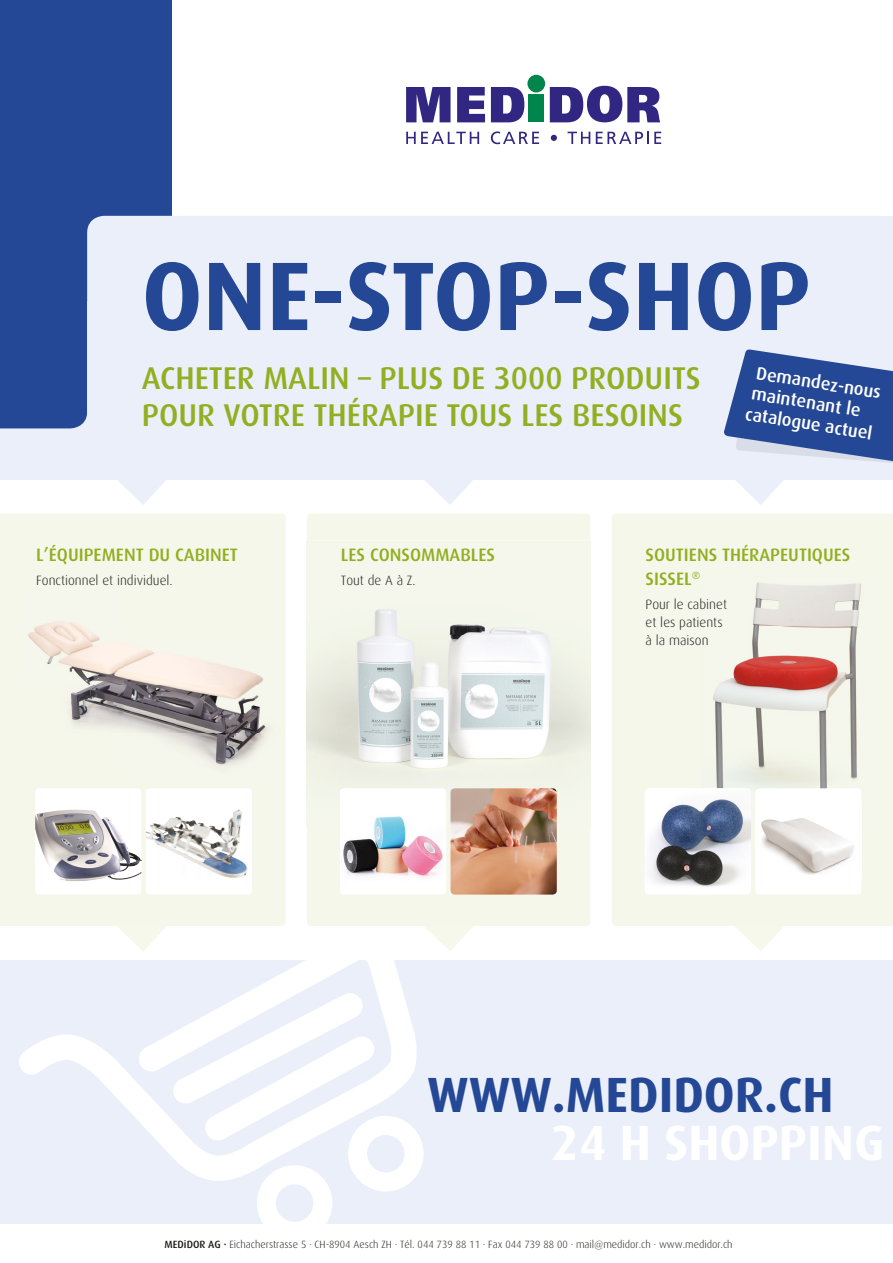
<style>
.page{position:relative;width:893px;height:1263px;background:#fff}
.page>*{position:absolute;margin:0;border:0;box-sizing:border-box;transform-origin:0 0}
.t1{font:700 97.5px "Dax";color:#244895}
.t2{font:700 49.5px/47.8px "Dax";color:#244895}
.t3{font:500 31.5px/37.5px "Dax";color:#91af21}
.t4{font:500 18px/24px "Dax";color:#91af21}
.t5{font:500 18px/21px "Dax";color:#fff}
.t6{font:300 13.5px/18px "Dax";color:#1d1d1b}
.t7{font:300 10.5px "Dax";color:#1d1d1b}
.s1{color:#fff}
.s2{font-weight:500}
</style>
<div class="page">
<div style="left:0;top:960px;width:893px;height:264px;background:#eaeffa"></div>
<div style="left:0;top:513px;width:286px;height:413px;background:#f5f7eb"></div>
<img style="left:19px;top:540px;width:263px;height:239px">
<div style="left:307px;top:513px;width:283px;height:413px;background:#f5f7eb"></div>
<img style="left:307px;top:540px;width:283px;height:286px">
<div style="left:612px;top:513px;width:281px;height:413px;background:#f5f7eb"></div>
<img style="left:702px;top:574px;width:172px;height:261px">
<div style="left:0;top:0;width:172px;height:301px;background:#244895"></div>
<div style="left:87px;top:216px;width:806px;height:263px;background:#eaeffa"></div>
<svg style="left:406px;top:132px;width:73px;height:12px"></svg>
<svg style="left:491px;top:131px;width:48px;height:13px"></svg>
<svg style="left:551px;top:135px;width:6px;height:6px"></svg>
<svg style="left:568px;top:132px;width:22px;height:12px"></svg>
<svg style="left:596px;top:132px;width:65px;height:12px"></svg>
<svg style="left:406px;top:87px;width:45px;height:35px;background:#554d98"></svg>
<svg style="left:457px;top:87px;width:28px;height:35px"></svg>
<svg style="left:550px;top:86px;width:110px;height:36px"></svg>
<svg style="left:491px;top:87px;width:33px;height:35px"></svg>
<div style="left:527px;top:75px;width:18px;height:17px;background:#00854c;border-radius:50%"></div>
<div style="left:529px;top:95px;width:15px;height:27px;background:#00854c"></div>
<img style="left:436px;top:789px;width:10px;height:105px">
<div style="left:645px;top:788px;width:106px;height:107px;background:#fff;border-radius:4px"></div>
<img style="left:645px;top:788px;width:106px;height:99px">
<img style="left:450px;top:788px;width:107px;height:107px">
<div style="left:755px;top:788px;width:106px;height:107px;background:#fff;border-radius:4px"></div>
<img style="left:761px;top:818px;width:93px;height:57px">
<svg style="left:724px;top:349px;width:169px;height:117px;background:#5a75b0"></svg>
<svg style="left:6px;top:779px;width:430px;height:440px"></svg>
<svg style="left:152px;top:971px;width:244px;height:191px"></svg>
<div style="left:257px;top:1165px;width:75px;height:76px;border:19px solid #fff;border-radius:50%"></div>
<div style="left:348px;top:1116px;width:76px;height:75px;border:19px solid #fff;border-radius:50%"></div>
<svg style="left:424px;top:926px;width:49px;height:25px"></svg>
<svg style="left:424px;top:479px;width:50px;height:26px"></svg>
<svg style="left:735px;top:926px;width:49px;height:25px"></svg>
<svg style="left:734px;top:479px;width:50px;height:26px"></svg>
<svg style="left:117px;top:926px;width:50px;height:25px"></svg>
<svg style="left:117px;top:479px;width:50px;height:26px"></svg>
<div style="left:0;top:301px;width:87px;height:127px;background:#244895"></div>
<p class="t1" style="left:142px;top:241px;width:671px">ONE-STOP-SHOP</p>
<p class="t3" style="left:142px;top:359px;width:560px">ACHETER MALIN – PLUS DE 3000 PRODUITS<br>POUR VOTRE THÉRAPIE TOUS LES BESOINS</p>
<p class="t5" style="left:754px;top:362px;width:132px;rotate:9deg">Demandez-nous maintenant le catalogue actuel</p>
<p class="t4" style="left:36px;top:543px;width:203px">L’ÉQUIPEMENT DU CABINET</p>
<p class="t6" style="left:36px;top:572px;width:138px">Fonctionnel et individuel.</p>
<p class="t4" style="left:341px;top:543px;width:156px">LES CONSOMMABLES</p>
<p class="t6" style="left:341px;top:572px;width:76px">Tout de A à Z.</p>
<p class="t4" style="left:646px;top:543px;width:206px">SOUTIENS THÉRAPEUTIQUES<br>SISSEL<sup>®</sup></p>
<p class="t6" style="left:646px;top:596px;width:83px">Pour le cabinet et les patients à la maison</p>
<p class="t2" style="left:551px;top:1071px;width:335px;text-indent:-124px">WWW.MEDIDOR.CH<br><span class="s1">24 H SHOPPING</span></p>
<p class="t7" style="left:165px;top:1239px;width:570px"><span class="s2">MEDiDOR AG ·</span> Eichacherstrasse 5 · CH-8904 Aesch ZH · Tél. 044 739 88 11 · Fax 044 739 88 00 · mail@medidor.ch · www.medidor.ch</p>
</div>
